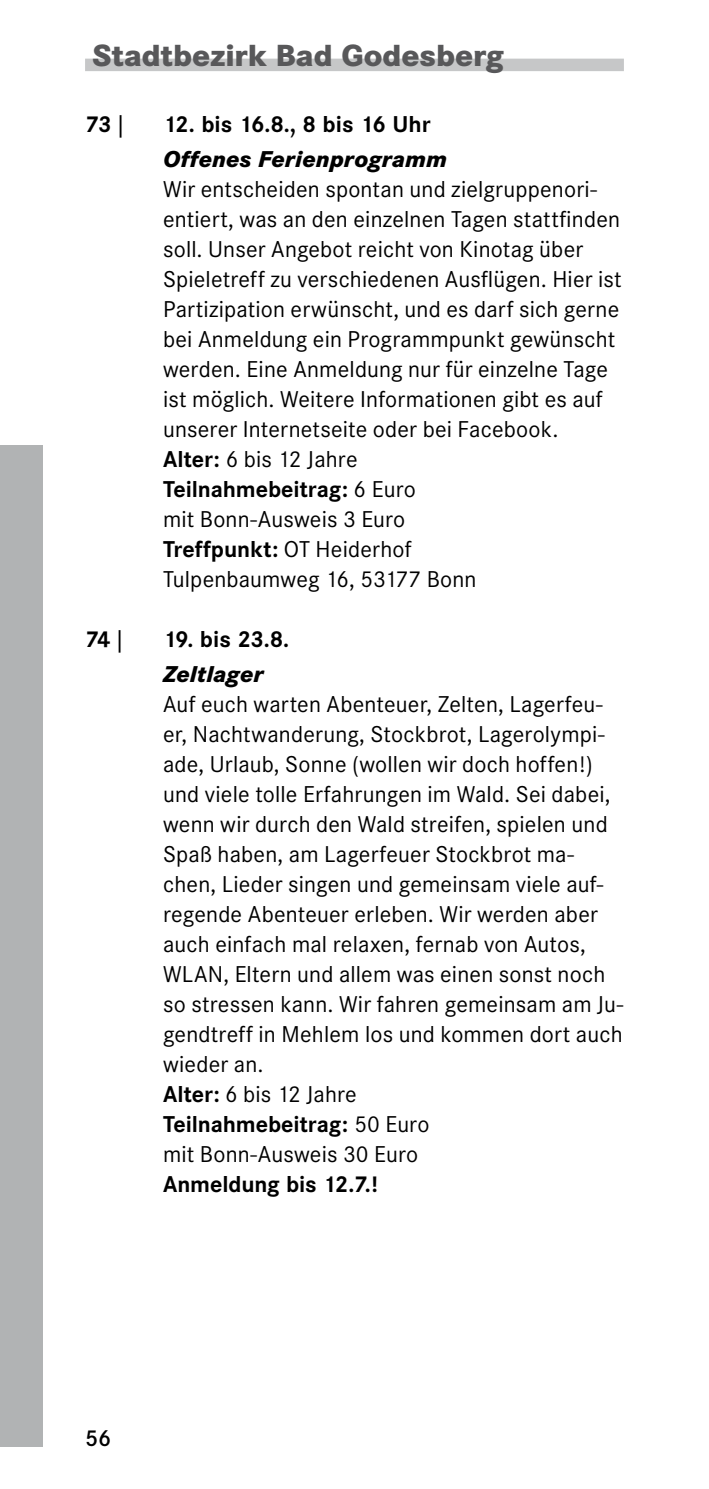
<style>
.page{position:relative;width:709px;height:1489px;background:#fff}
.page>*{position:absolute;margin:0;border:0;box-sizing:border-box;transform-origin:0 0}
.t1{font:800 30px "Corporate SBQ";color:#58585a}
.t2{font:22.5px/30px "Corporate SBQ";letter-spacing:.005em;color:#000}
.t3{font:700 22.5px "Corporate SBQ";letter-spacing:-.005em;color:#000}
.t4{font:italic 800 22.5px "Corporate SBQ";letter-spacing:.005em;color:#000}
.t5{font:500 22.5px "Corporate SBQ";color:#000}
.s1{font-weight:700}
</style>
<div class="page">
<div style="left:0;top:445px;width:43px;height:1001px;background:#b1b3b4"></div>
<div style="left:85px;top:59px;width:539px;height:12px;background:#c6c7c8"></div>
<h1 class="t1" style="left:92px;top:36px;width:413px">Stadtbezirk Bad Godesberg</h1>
<p class="t3" style="left:85px;top:111px;width:40px">73 |</p>
<p class="t3" style="left:163px;top:111px;width:269px">12. bis 16.8., 8 bis 16 Uhr</p>
<p class="t4" style="left:163px;top:144px;width:285px">Offenes Ferienprogramm</p>
<p class="t2" style="left:163px;top:174px;width:460px">Wir entscheiden spontan und zielgruppenori&shy;entiert, was an den einzelnen Tagen stattfinden soll. Unser Angebot reicht von Kinotag über Spieletreff zu verschiedenen Ausflügen. Hier ist Partizipation erwünscht, und es darf sich gerne bei Anmeldung ein Programmpunkt gewünscht werden. Eine Anmeldung nur für einzelne Tage ist möglich. Weitere Informationen gibt es auf unserer Internetseite oder bei Facebook.<br><span class="s1">Alter:</span> 6 bis 12 Jahre<br><span class="s1">Teilnahmebeitrag:</span> 6 Euro<br>mit Bonn-Ausweis 3 Euro<br><span class="s1">Treffpunkt:</span> OT Heiderhof<br>Tulpenbaumweg 16, 53177 Bonn</p>
<p class="t3" style="left:85px;top:625px;width:39px">74 |</p>
<p class="t3" style="left:163px;top:625px;width:128px">19. bis 23.8.</p>
<p class="t4" style="left:163px;top:659px;width:102px">Zeltlager</p>
<p class="t2" style="left:163px;top:689px;width:462px">Auf euch warten Abenteuer, Zelten, Lagerfeu&shy;er, Nachtwanderung, Stockbrot, Lagerolympi&shy;ade, Urlaub, Sonne (wollen wir doch hoffen!) und viele tolle Erfahrungen im Wald. Sei dabei, wenn wir durch den Wald streifen, spielen und Spaß haben, am Lagerfeuer Stockbrot ma&shy;chen, Lieder singen und gemeinsam viele auf&shy;regende Abenteuer erleben. Wir werden aber auch einfach mal relaxen, fernab von Autos, WLAN, Eltern und allem was einen sonst noch so stressen kann. Wir fahren gemeinsam am Ju&shy;gendtreff in Mehlem los und kommen dort auch wieder an.<br><span class="s1">Alter:</span> 6 bis 12 Jahre<br><span class="s1">Teilnahmebeitrag:</span> 50 Euro<br>mit Bonn-Ausweis 30 Euro</p>
<p class="t3" style="left:163px;top:1170px;width:216px">Anmeldung bis 12.7.!</p>
<p class="t5" style="left:85px;top:1424px;width:28px">56</p>
</div>
